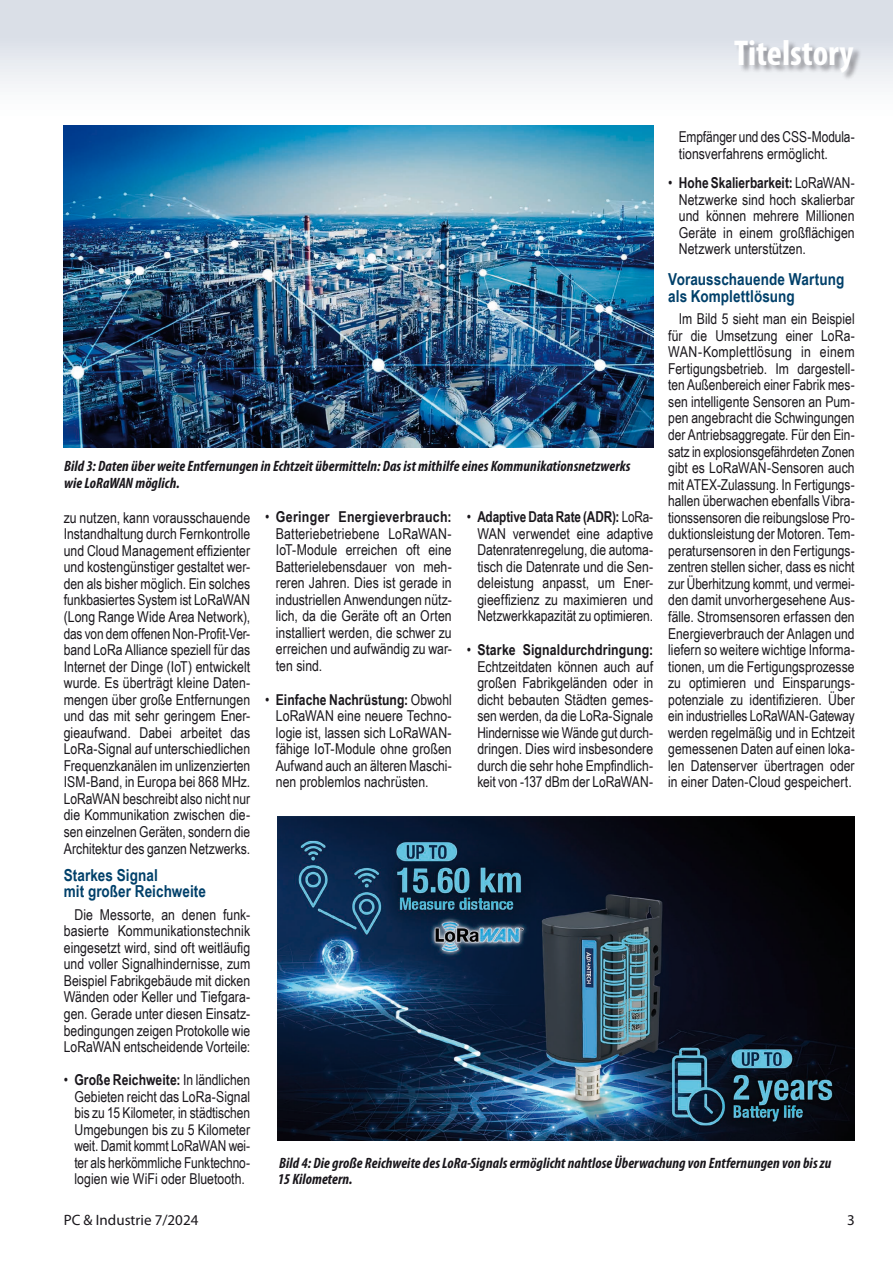
<style>
.page{position:relative;width:893px;height:1263px;background:#fff}
.page>*{position:absolute;margin:0;border:0;box-sizing:border-box;transform-origin:0 0}
.t1{font:700 condensed 36px "Myriad Pro";letter-spacing:-.005em;color:#fff}
.t2{font:700 16.5px/16.5px "Arial Narrow";letter-spacing:.005em;color:#00406a}
.t3{font:15px/16.5px "Arial Narrow";color:#1a171c;text-align:justify}
.t4{font:italic 700 condensed 15px/16.5px "Myriad Pro";letter-spacing:.005em;color:#1a171c}
.t5{font:15px "Myriad Pro";color:#1a171c}
.s1{font-weight:700}
</style>
<div class="page">
<div style="left:0;top:0;width:893px;height:128px;background:linear-gradient(to bottom,#d2d8e2,#fff)"></div>
<div style="left:734px;top:41px;width:128px;height:41px;background:#1a171c;opacity:.4"></div>
<img style="left:64px;top:126px;width:589px;height:322px">
<img style="left:277px;top:817px;width:578px;height:324px">
<h1 class="t1" style="left:734px;top:30px;width:121px">Titelstory</h1>
<p class="t3" style="left:679px;top:128px;width:177px">Empfänger und des CSS-Modula&shy;tionsverfahrens ermöglicht.</p>
<p class="t3" style="left:679px;top:174px;width:177px;text-indent:-11px">• <span class="s1">Hohe Skalierbarkeit:</span> LoRaWAN-Netzwerke sind hoch skalierbar und können mehrere Millionen Geräte in einem großflächigen Netzwerk unterstützen.</p>
<p class="t2" style="left:668px;top:271px;width:178px">Vorausschauende Wartung als Komplettlösung</p>
<p class="t3" style="left:668px;top:310px;width:188px;text-indent:11px">Im Bild 5 sieht man ein Beispiel für die Umsetzung einer LoRa-WAN-Komplettlösung in einem Fertigungsbetrieb. Im dargestell&shy;ten Außenbereich einer Fabrik mes&shy;sen intelligente Sensoren an Pum&shy;pen angebracht die Schwingungen der Antriebsaggregate. Für den Ein&shy;satz in explosionsgefährdeten Zonen gibt es LoRaWAN-Sensoren auch mit ATEX-Zulassung. In Fertigungs&shy;hallen überwachen ebenfalls Vibra&shy;tionssensoren die reibungslose Pro&shy;duktionsleistung der Motoren. Tem&shy;peratursensoren in den Fertigungs&shy;zentren stellen sicher, dass es nicht zur Überhitzung kommt, und vermei&shy;den damit unvorhergesehene Aus&shy;fälle. Stromsensoren erfassen den Energieverbrauch der Anlagen und liefern so weitere wichtige Informa&shy;tionen, um die Fertigungsprozesse zu optimieren und Einsparungs&shy;potenziale zu identifizieren. Über ein industrielles LoRaWAN-Gateway werden regelmäßig und in Echtzeit gemessenen Daten auf einen loka&shy;len Datenserver übertragen oder in einer Daten-Cloud gespeichert.</p>
<p class="t4" style="left:64px;top:458px;width:568px">Bild 3: Daten über weite Entfernungen in Echtzeit übermitteln: Das ist mithilfe eines Kommunikationsnetzwerks wie LoRaWAN möglich.</p>
<p class="t3" style="left:276px;top:508px;width:177px;text-indent:-11px">• <span class="s1">Geringer Energieverbrauch:<br></span>Batteriebetriebene LoRaWAN-IoT-Module erreichen oft eine Batterielebensdauer von meh&shy;reren Jahren. Dies ist gerade in industriellen Anwendungen nütz&shy;lich, da die Geräte oft an Orten installiert werden, die schwer zu erreichen und aufwändig zu war&shy;ten sind.</p>
<p class="t3" style="left:276px;top:691px;width:177px;text-indent:-11px">• <span class="s1">Einfache Nachrüstung:</span> Obwohl LoRaWAN eine neuere Techno&shy;logie ist, lassen sich LoRaWAN&shy;fähige IoT-Module ohne großen Aufwand auch an älteren Maschi&shy;nen problemlos nachrüsten.</p>
<p class="t3" style="left:477px;top:508px;width:177px;text-indent:-11px">• <span class="s1">Adaptive Data Rate (ADR):</span> LoRa-WAN verwendet eine adaptive Datenratenregelung, die automa&shy;tisch die Datenrate und die Sen&shy;deleistung anpasst, um Ener&shy;gieeffizienz zu maximieren und Netzwerkkapazität zu optimieren.</p>
<p class="t3" style="left:477px;top:641px;width:177px;text-indent:-11px">• <span class="s1">Starke Signaldurchdringung:<br></span>Echtzeitdaten können auch auf großen Fabrikgeländen oder in dicht bebauten Städten gemes&shy;sen werden, da die LoRa-Signale Hindernisse wie Wände gut durch&shy;dringen. Dies wird insbesondere durch die sehr hohe Empfindlich&shy;keit von -137 dBm der LoRaWAN-</p>
<p class="t3" style="left:64px;top:509px;width:188px">zu nutzen, kann vorausschauende Instandhaltung durch Fernkontrolle und Cloud Management effizienter und kostengünstiger gestaltet wer&shy;den als bisher möglich. Ein solches funkbasiertes System ist LoRaWAN (Long Range Wide Area Network), das von dem offenen Non-Profit-Ver&shy;band LoRa Alliance speziell für das Internet der Dinge (IoT) entwickelt wurde. Es überträgt kleine Daten&shy;mengen über große Entfernungen und das mit sehr geringem Ener&shy;gieaufwand. Dabei arbeitet das LoRa-Signal auf unterschiedlichen Frequenzkanälen im unlizenzierten ISM-Band, in Europa bei 868 MHz.<br>LoRaWAN beschreibt also nicht nur die Kommunikation zwischen die&shy;sen einzelnen Geräten, sondern die Architektur des ganzen Netzwerks.</p>
<p class="t2" style="left:64px;top:866px;width:144px">Starkes Signal<br>mit großer Reichweite</p>
<p class="t3" style="left:64px;top:906px;width:188px;text-indent:11px">Die Messorte, an denen funk&shy;basierte Kommunikationstechnik eingesetzt wird, sind oft weitläufig und voller Signalhindernisse, zum Beispiel Fabrikgebäude mit dicken Wänden oder Keller und Tiefgara&shy;gen. Gerade unter diesen Einsatz&shy;bedingungen zeigen Protokolle wie LoRaWAN entscheidende Vorteile:</p>
<p class="t3" style="left:74px;top:1071px;width:177px;text-indent:-11px">• <span class="s1">Große Reichweite:</span> In ländlichen Gebieten reicht das LoRa-Signal bis zu 15 Kilometer, in städtischen Umgebungen bis zu 5 Kilometer weit. Damit kommt LoRaWAN wei&shy;ter als herkömmliche Funktechno&shy;logien wie WiFi oder Bluetooth.</p>
<p class="t4" style="left:278px;top:1154px;width:555px">Bild 4: Die große Reichweite des LoRa-Signals ermöglicht nahtlose Überwachung von Entfernungen von bis zu<br>15 Kilometern.</p>
<p class="t5" style="left:64px;top:1210px;width:136px">PC &amp; Industrie 7/2024</p>
<p class="t5" style="left:847px;top:1210px;width:9px">3</p>
</div>
